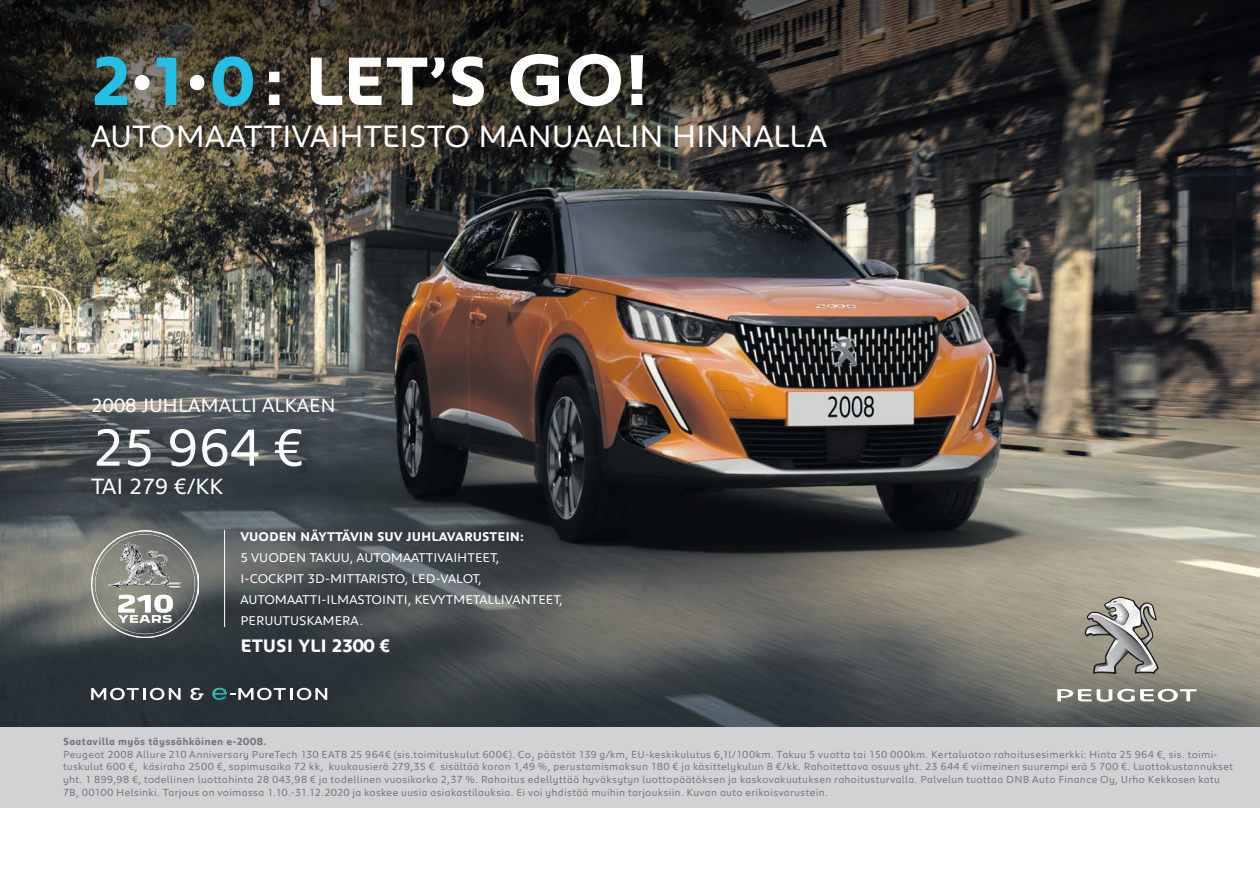
<style>
.page{position:relative;width:1260px;height:893px;background:#fff}
.page>*{position:absolute;margin:0;border:0;box-sizing:border-box;transform-origin:0 0}
.t1{font:700 70.17px "Peugeot";color:#fff}
.t2{font:53.2px "Peugeot";color:#fff}
.t3{font:31.68px "Peugeot";letter-spacing:-.01em;color:#fff}
.t4{font:22.57px "Peugeot";color:#fff}
.t5{font:19.6px "Peugeot";color:#fff}
.t6{font:700 18.55px "Peugeot";color:#fff}
.t7{font:12.95px/21px "Peugeot";color:#fff}
.t8{font:700 12.95px "Peugeot";color:#fff}
.t9{font:10.5px/12.6px "Peugeot";letter-spacing:.03em;color:#76787b}
.s1{color:#22c0e5}
.s2{font-weight:400}
.s3{font-size:73.67px}
.s4{font-weight:700}
</style>
<div class="page">
<img style="left:0;top:394px;width:1260px;height:334px">
<div style="left:0;top:728px;width:1260px;height:80px;background:#d1d2d4"></div>
<img style="left:0;top:0;width:1260px;height:394px">
<svg style="left:1057px;top:689px;width:140px;height:13px"></svg>
<svg style="left:1084px;top:597px;width:75px;height:77px;background:#9d9b94"></svg>
<div style="left:82px;top:42px;width:575px;height:78px;background:#231f20;opacity:.2"></div>
<div style="left:90px;top:124px;width:745px;height:33px;background:#231f20;opacity:.2"></div>
<svg style="left:190px;top:688px;width:13px;height:12px"></svg>
<svg style="left:91px;top:688px;width:90px;height:12px"></svg>
<svg style="left:212px;top:688px;width:115px;height:12px"></svg>
<hr style="left:224px;top:530px;width:1px;height:97px;background:#fff">
<img style="left:92px;top:531px;width:107px;height:107px">
<h1 class="t1" style="left:91px;top:33px;width:559px"><span class="s1">2</span><span class="s2">•</span><span class="s1">1</span><span class="s2">•</span><span class="s1">0</span> : LET’S <span class="s3">GO!</span></h1>
<h3 class="t3" style="left:91px;top:115px;width:737px">AUTOMAATTIVAIHTEISTO MANUAALIN HINNALLA</h3>
<h3 class="t5" style="left:91px;top:392px;width:246px">2008 JUHLAMALLI ALKAEN</h3>
<h2 class="t2" style="left:93px;top:411px;width:213px">25 964 €</h2>
<h3 class="t4" style="left:91px;top:470px;width:134px">TAI 279 €/KK</h3>
<p class="t8" style="left:240px;top:527px;width:285px">VUODEN NÄYTTÄVIN SUV JUHLAVARUSTEIN:</p>
<p class="t7" style="left:240px;top:546px;width:324px">5 VUODEN TAKUU, AUTOMAATTIVAIHTEET, I-COCKPIT 3D-MITTARISTO, LED-VALOT, AUTOMAATTI-ILMASTOINTI, KEVYTMETALLIVANTEET, PERUUTUSKAMERA.</p>
<h3 class="t6" style="left:240px;top:633px;width:151px">ETUSI YLI 2300 €</h3>
<p class="t9" style="left:63px;top:735px;width:1172px"><span class="s4">Saatavilla myös täyssähköinen e-2008.<br></span>Peugeot 2008 Allure 210 Anniversary PureTech 130 EAT8 25 964€ (sis.toimituskulut 600€). Co<sub>2</sub> päästöt 139 g/km, EU-keskikulutus 6,1l/100km. Takuu 5 vuotta tai 150 000km. Kertaluoton rahoitusesimerkki: Hinta 25 964 €, sis. toimi&shy;tuskulut 600 €, käsiraha 2500 €, sopimusaika 72 kk, kuukausierä 279,35 € sisältää koron 1,49 %, perustamismaksun 180 € ja käsittelykulun 8 €/kk. Rahoitettava osuus yht. 23 644 € viimeinen suurempi erä 5 700 €. Luottokustannukset yht. 1 899,98 €, todellinen luottohinta 28 043,98 € ja todellinen vuosikorko 2,37 %. Rahoitus edellyttää hyväksytyn luottopäätöksen ja kaskovakuutuksen rahoitusturvalla. Palvelun tuottaa DNB Auto Finance Oy, Urho Kekkosen katu 7B, 00100 Helsinki. Tarjous on voimassa 1.10.-31.12.2020 ja koskee uusia asiakastilauksia. Ei voi yhdistää muihin tarjouksiin. Kuvan auto erikoisvarustein.</p>
</div>
